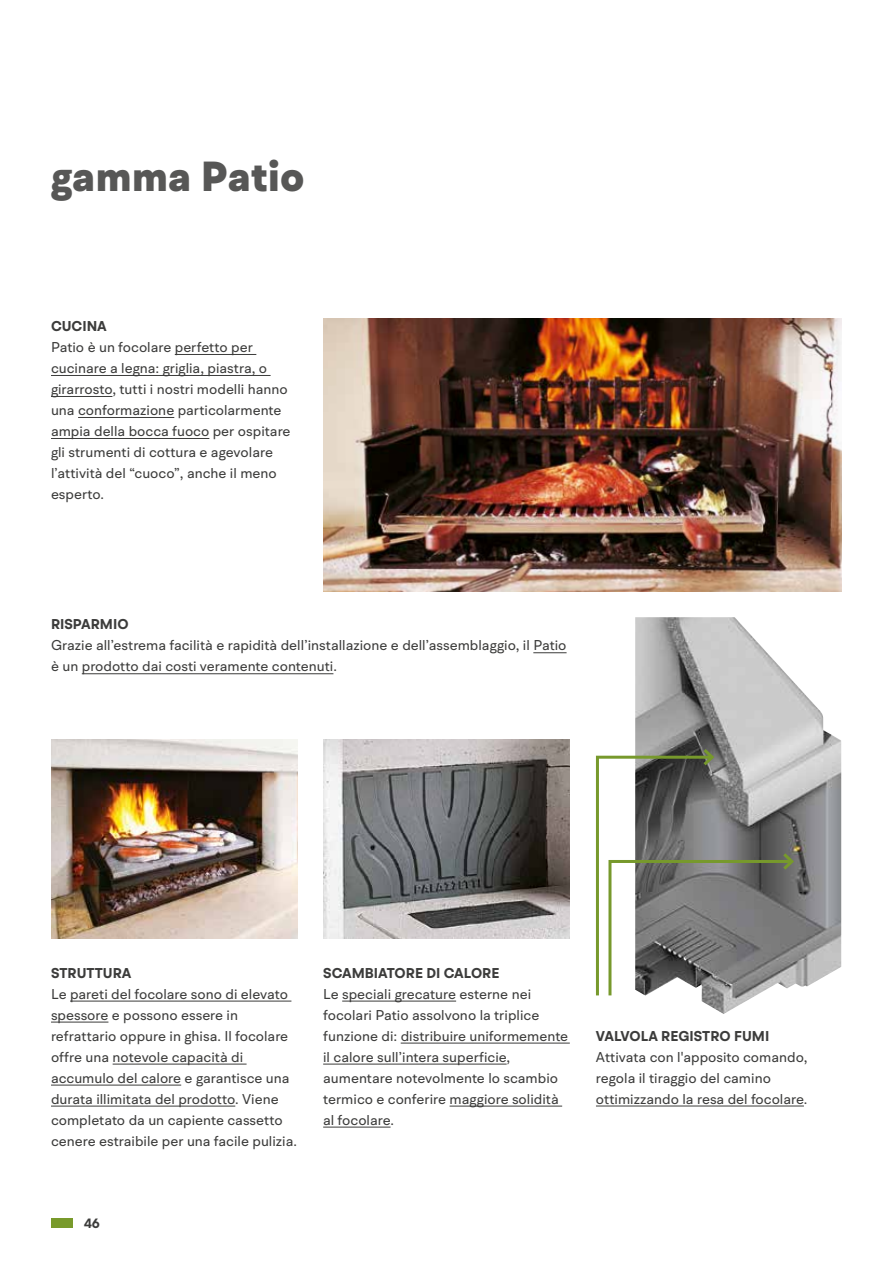
<style>
.page{position:relative;width:893px;height:1263px;background:#fff}
.page>*{position:absolute;margin:0;border:0;box-sizing:border-box;transform-origin:0 0}
.t1{font:900 42px "BR Hendrix";letter-spacing:.01em;color:#575756}
.t2{font:14.25px/21px "BR Hendrix";color:#3c3c3b}
.t3{font:700 14.25px "BR Hendrix";color:#3c3c3b}
.t4{font:700 13.5px "BR Hendrix";color:#3c3c3b}
</style>
<div class="page">
<img style="left:323px;top:319px;width:519px;height:273px">
<img style="left:635px;top:617px;width:206px;height:397px">
<img style="left:323px;top:740px;width:247px;height:199px">
<img style="left:51px;top:740px;width:247px;height:199px">
<svg style="left:596px;top:746px;width:200px;height:252px"></svg>
<hr style="left:342px;top:1001px;width:114px;height:1px;background:#3c3c3b">
<hr style="left:401px;top:1043px;width:169px;height:1px;background:#3c3c3b">
<hr style="left:323px;top:1064px;width:184px;height:1px;background:#3c3c3b">
<hr style="left:450px;top:1106px;width:112px;height:1px;background:#3c3c3b">
<hr style="left:323px;top:1127px;width:68px;height:1px;background:#3c3c3b">
<hr style="left:70px;top:1001px;width:221px;height:1px;background:#3c3c3b">
<hr style="left:51px;top:1022px;width:57px;height:1px;background:#3c3c3b">
<hr style="left:113px;top:1064px;width:134px;height:1px;background:#3c3c3b">
<hr style="left:51px;top:1085px;width:130px;height:1px;background:#3c3c3b">
<hr style="left:51px;top:1106px;width:184px;height:1px;background:#3c3c3b">
<hr style="left:175px;top:354px;width:81px;height:1px;background:#3c3c3b">
<hr style="left:51px;top:375px;width:220px;height:1px;background:#3c3c3b">
<hr style="left:51px;top:396px;width:61px;height:1px;background:#3c3c3b">
<hr style="left:78px;top:417px;width:96px;height:1px;background:#3c3c3b">
<hr style="left:51px;top:438px;width:158px;height:1px;background:#3c3c3b">
<hr style="left:533px;top:652px;width:34px;height:1px;background:#3c3c3b">
<hr style="left:82px;top:673px;width:251px;height:1px;background:#3c3c3b">
<hr style="left:596px;top:1106px;width:208px;height:1px;background:#3c3c3b">
<div style="left:51px;top:1218px;width:21px;height:10px;background:#789a2b"></div>
<h1 class="t1" style="left:51px;top:150px;width:255px">gamma Patio</h1>
<p class="t3" style="left:51px;top:317px;width:57px">CUCINA</p>
<p class="t2" style="left:51px;top:337px;width:241px">Patio è un focolare perfetto per cucinare a legna: griglia, piastra, o girarrosto, tutti i nostri modelli hanno una conformazione particolarmente ampia della bocca fuoco per ospitare gli strumenti di cottura e agevolare l’attività del “cuoco”, anche il meno esperto.</p>
<p class="t3" style="left:51px;top:615px;width:79px">RISPARMIO</p>
<p class="t2" style="left:51px;top:635px;width:517px">Grazie all’estrema facilità e rapidità dell’installazione e dell’assemblaggio, il Patio è un prodotto dai costi veramente contenuti.</p>
<p class="t3" style="left:51px;top:964px;width:82px">STRUTTURA</p>
<p class="t2" style="left:51px;top:983px;width:247px">Le pareti del focolare sono di elevato spessore e possono essere in refrattario oppure in ghisa. Il focolare offre una notevole capacità di accumulo del calore e garantisce una durata illimitata del prodotto. Viene completato da un capiente cassetto cenere estraibile per una facile pulizia.</p>
<p class="t3" style="left:323px;top:964px;width:178px">SCAMBIATORE DI CALORE</p>
<p class="t2" style="left:323px;top:983px;width:247px">Le speciali grecature esterne nei focolari Patio assolvono la triplice funzione di: distribuire uniformemente il calore sull’intera superficie, aumentare notevolmente lo scambio termico e conferire maggiore solidità al focolare.</p>
<p class="t4" style="left:84px;top:1215px;width:18px">46</p>
<p class="t3" style="left:596px;top:1027px;width:175px">VALVOLA REGISTRO FUMI</p>
<p class="t2" style="left:596px;top:1046px;width:213px">Attivata con l'apposito comando, regola il tiraggio del camino ottimizzando la resa del focolare.</p>
</div>
